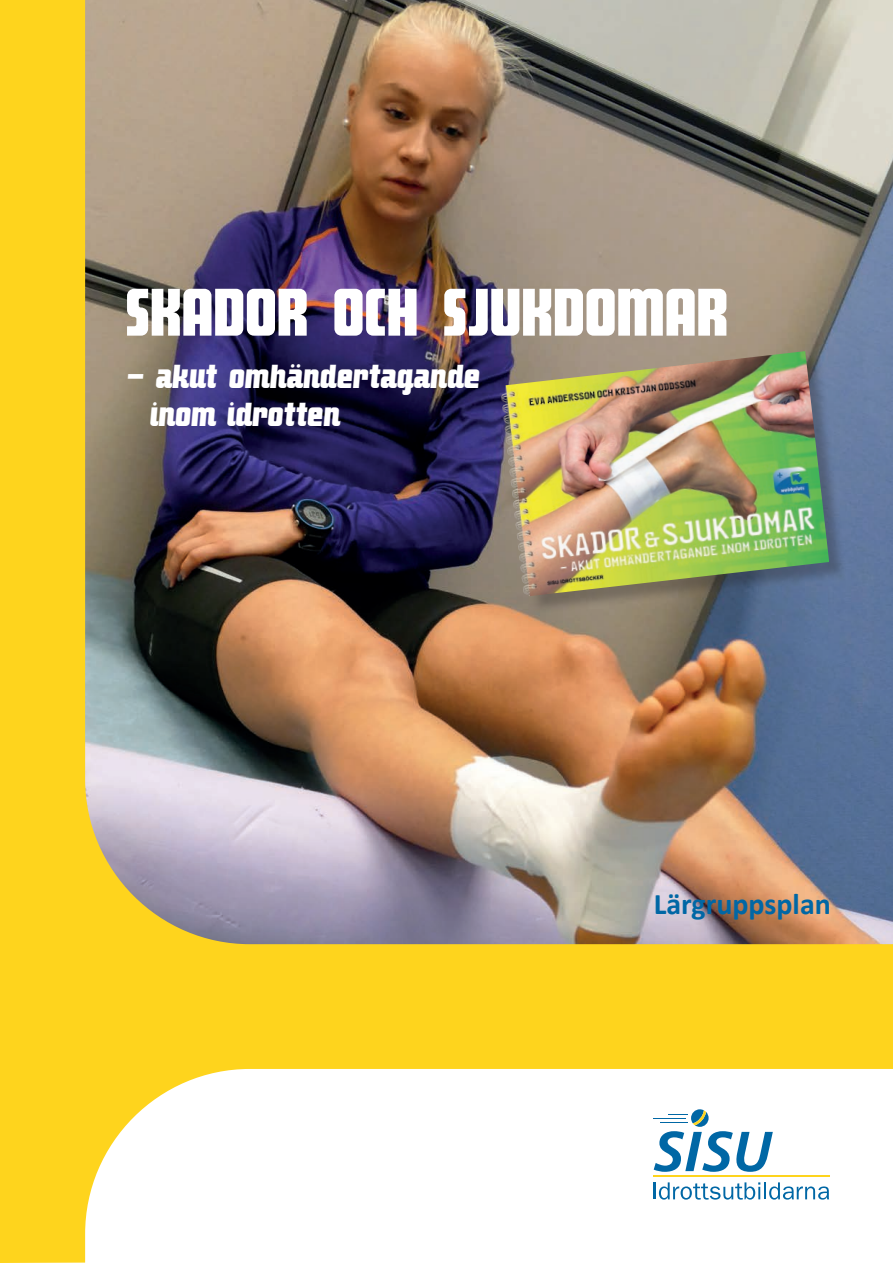
<style>
.page{position:relative;width:893px;height:1263px;background:#fff}
.page>*{position:absolute;margin:0;border:0;box-sizing:border-box;transform-origin:0 0}
.t1{font:93.75px "Makimango";letter-spacing:-.01em;color:#fff}
.t2{font:italic 46.5px/38.2px "Makimango";letter-spacing:.01em;color:#fff}
.t3{font:700 30px "Calibri";color:#0067a5}
</style>
<div class="page">
<img style="left:0;top:0;width:893px;height:1263px">
<div style="left:505px;top:354px;width:342px;height:260px;background:#231f20;opacity:.3"></div>
<img style="left:496px;top:351px;width:333px;height:246px">
<h1 class="t1" style="left:127px;top:261px;width:605px">SKADOR OCH SJUKDOMAR</h1>
<p class="t2" style="left:150px;top:353px;width:332px;text-indent:-23px">– akut omhändertagande inom idrotten</p>
<p class="t3" style="left:654px;top:884px;width:179px">Lärgruppsplan</p>
</div>
